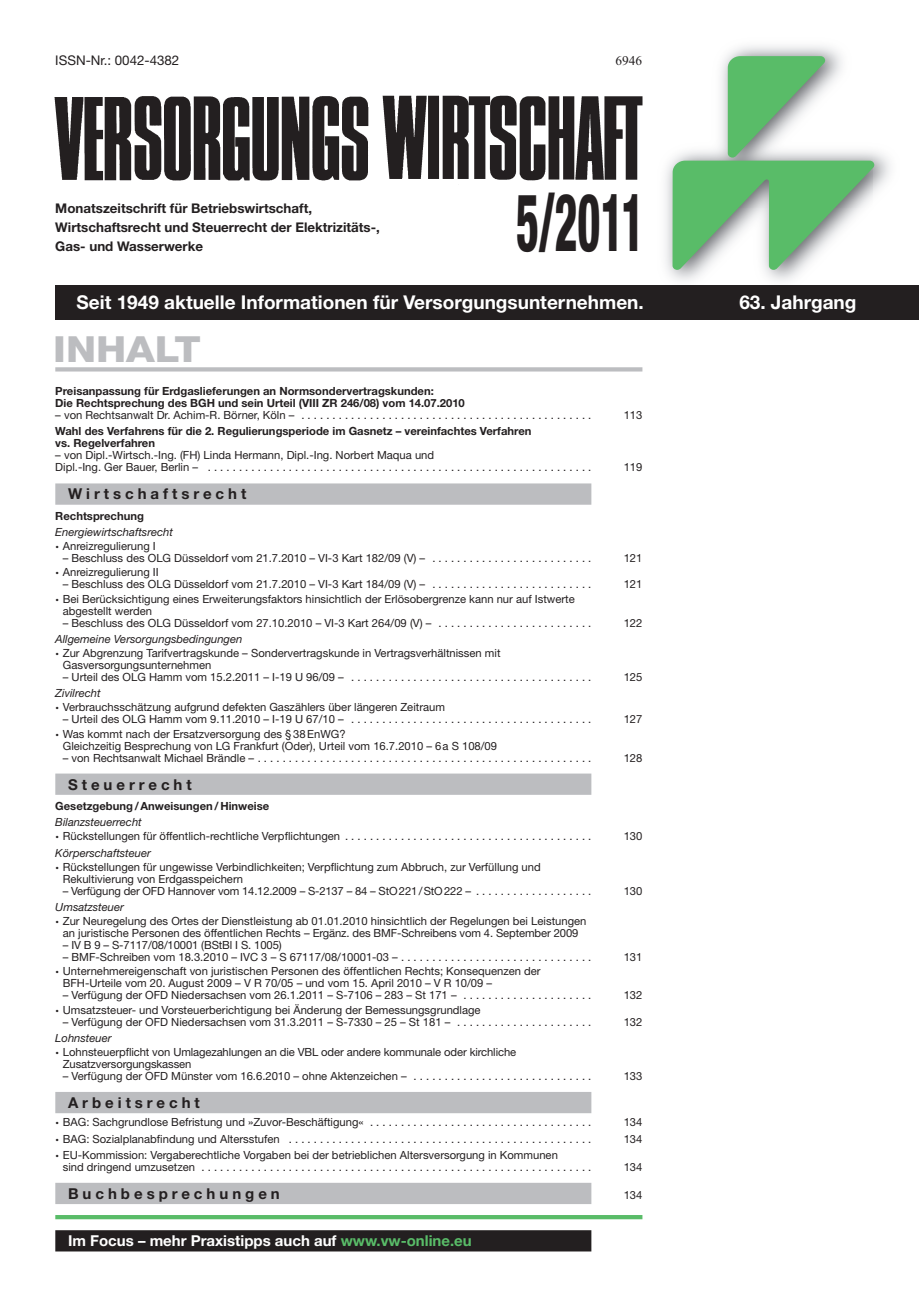
<style>
.page{position:relative;width:919px;height:1289px;background:#fff}
.page>*{position:absolute;margin:0;border:0;box-sizing:border-box;transform-origin:0 0}
.t1{font:800 condensed 80.25px "Helvetica Neue";color:#231f20;scale:.55 1}
.t2{font:800 36px "Helvetica Neue";color:#bcbdc0;scale:1.13 1}
.t3{font:700 19.05px "Helvetica Neue";color:#fff}
.t4{font:700 15px "Helvetica Neue";letter-spacing:.265em;color:#231f20}
.t5{font:700 15px "Helvetica Neue";color:#fff}
.t6{font:700 13.35px/19.2px "Helvetica Neue";color:#231f20}
.t7{font:13.35px "Helvetica Neue";color:#231f20}
.t8{font:13.35px "Times New Roman";color:#231f20}
.t9{font:11.25px/12px "Helvetica Neue";color:#231f20}
.t10{font:700 11.25px/12px "Helvetica Neue";color:#231f20}
.t11{font:italic 11.25px/16.2px "Helvetica Neue";color:#231f20}
.s1{font-weight:400}
.s2{font-weight:700;font-style:normal}
.s3{font-weight:400;font-style:italic}
.s4{color:#59bc68}
</style>
<div class="page">
<img style="left:54px;top:95px;width:589px;height:86px">
<svg style="left:672px;top:56px;width:202px;height:214px"></svg>
<div style="left:55px;top:285px;width:863px;height:34px;background:#231f20"></div>
<svg style="left:55px;top:367px;width:587px;height:4px;background:#c0c1c4"></svg>
<div style="left:55px;top:483px;width:536px;height:21px;background:#bcbdc0"></div>
<div style="left:55px;top:773px;width:536px;height:21px;background:#bcbdc0"></div>
<div style="left:55px;top:1091px;width:536px;height:22px;background:#bcbdc0"></div>
<div style="left:55px;top:1182px;width:536px;height:21px;background:#bcbdc0"></div>
<div style="left:55px;top:1214px;width:587px;height:5px;background:#59bc68"></div>
<div style="left:55px;top:1230px;width:536px;height:21px;background:#231f20"></div>
<p class="t7" style="left:55px;top:55px;width:125px">ISSN-Nr.: 0042-4382</p>
<p class="t6" style="left:55px;top:199px;width:326px">Monatszeitschrift für Betriebswirtschaft,<br>Wirtschaftsrecht und Steuerrecht der Elektrizitäts-,<br>Gas- und Wasserwerke</p>
<p class="t8" style="left:615px;top:52px;width:28px">6946</p>
<p class="t1" style="left:516px;top:193px;width:234px">5/2011</p>
<p class="t3" style="left:77px;top:296px;width:568px">Seit 1949 aktuelle Informationen für Versorgungsunternehmen.</p>
<p class="t3" style="left:739px;top:296px;width:119px">63. Jahrgang</p>
<p class="t2" style="left:53px;top:336px;width:132px">INHALT</p>
<p class="t10" style="left:55px;top:386px;width:537px">Preisanpassung für Erdgaslieferungen an Normsondervertragskunden:<br>Die Rechtsprechung des BGH und sein Urteil (VIII ZR 246/08) vom 14.07.2010 <span class="s1">–vonRechtsanwaltDr.Achim-R.Börner,Köln– ...............................................</span></p>
<p class="t9" style="left:623px;top:410px;width:20px">113</p>
<p class="t10" style="left:55px;top:426px;width:477px">Wahl des Verfahrens für die 2. Regulierungsperiode im Gasnetz – vereinfachtes Verfahren vs. Regelverfahren</p>
<p class="t9" style="left:55px;top:450px;width:537px">– von Dipl.-Wirtsch.-Ing. (FH) Linda Hermann, Dipl.-Ing. Norbert Maqua und<br>Dipl.-Ing.GerBauer,Berlin– ..............................................................</p>
<p class="t9" style="left:623px;top:462px;width:20px">119</p>
<p class="t4" style="left:68px;top:488px;width:180px">Wirtschaftsrecht</p>
<p class="t11" style="left:55px;top:509px;width:119px"><span class="s2">Rechtsprechung<br></span>Energiewirtschaftsrecht</p>
<p class="t9" style="left:55px;top:541px;width:102px">• Anreizregulierung I</p>
<p class="t9" style="left:63px;top:553px;width:530px">– Beschluss des OLG Düsseldorf vom 21.7.2010 – VI-3 Kart 182/09 (V) – . . . . . . . . . . . . . . . . . . . . . . . . . .</p>
<p class="t9" style="left:623px;top:553px;width:20px">121</p>
<p class="t9" style="left:55px;top:567px;width:105px">• Anreizregulierung II</p>
<p class="t9" style="left:63px;top:579px;width:530px">– Beschluss des OLG Düsseldorf vom 21.7.2010 – VI-3 Kart 184/09 (V) – . . . . . . . . . . . . . . . . . . . . . . . . . .</p>
<p class="t9" style="left:623px;top:579px;width:20px">121</p>
<p class="t9" style="left:63px;top:593px;width:513px;text-indent:-8px">• Bei Berücksichtigung eines Erweiterungsfaktors hinsichtlich der Erlösobergrenze kann nur auf Istwerte abgestellt werden</p>
<p class="t9" style="left:63px;top:617px;width:530px">– Beschluss des OLG Düsseldorf vom 27.10.2010 – VI-3 Kart 264/09 (V) – . . . . . . . . . . . . . . . . . . . . . . . . .</p>
<p class="t9" style="left:623px;top:617px;width:20px">122</p>
<p class="t11" style="left:55px;top:632px;width:188px">Allgemeine Versorgungsbedingungen</p>
<p class="t9" style="left:63px;top:648px;width:530px;text-indent:-8px">• Zur Abgrenzung Tarifvertragskunde – Sondervertragskunde in Vertragsverhältnissen mit<br>Gasversorgungsunternehmen<br>–UrteildesOLGHammvom15.2.2011–I-19U96/09– .......................................</p>
<p class="t9" style="left:623px;top:672px;width:20px">125</p>
<p class="t11" style="left:55px;top:686px;width:47px">Zivilrecht</p>
<p class="t9" style="left:63px;top:702px;width:530px;text-indent:-7px">• Verbrauchsschätzung aufgrund defekten Gaszählers über längeren Zeitraum –UrteildesOLGHammvom9.11.2010–I-19U67/10– .......................................</p>
<p class="t9" style="left:63px;top:728px;width:530px;text-indent:-7px">• Was kommt nach der Ersatzversorgung des § 38EnWG?<br>Gleichzeitig Besprechung von LG Frankfurt (Oder), Urteil vom 16.7.2010 – 6a S 108/09 –vonRechtsanwaltMichaelBrändle–......................................................</p>
<p class="t9" style="left:623px;top:714px;width:20px">127</p>
<p class="t9" style="left:623px;top:752px;width:20px">128</p>
<p class="t4" style="left:68px;top:778px;width:125px">Steuerrecht</p>
<p class="t10" style="left:55px;top:799px;width:215px;line-height:16.2px">Gesetzgebung/Anweisungen / Hinweise<br><span class="s3">Bilanzsteuerrecht</span></p>
<p class="t9" style="left:55px;top:831px;width:537px">• Rückstellungen für öffentlich-rechtliche Verpflichtungen . . . . . . . . . . . . . . . . . . . . . . . . . . . . . . . . . . . . . . . .</p>
<p class="t9" style="left:623px;top:831px;width:20px">130</p>
<p class="t11" style="left:55px;top:845px;width:97px">Körperschaftsteuer</p>
<p class="t9" style="left:63px;top:861px;width:479px;text-indent:-8px">• Rückstellungen für ungewisse Verbindlichkeiten; Verpflichtung zum Abbruch, zur Verfüllung und<br>Rekultivierung von Erdgasspeichern</p>
<p class="t9" style="left:63px;top:885px;width:530px">– Verfügung der OFD Hannover vom 14.12.2009 – S-2137 – 84 – StO221/StO222 – . . . . . . . . . . . . . . . . . . .</p>
<p class="t9" style="left:623px;top:885px;width:20px">130</p>
<p class="t11" style="left:55px;top:900px;width:70px">Umsatzsteuer</p>
<p class="t9" style="left:55px;top:916px;width:532px;text-align:center">• Zur Neuregelung des Ortes der Dienstleistung ab 01.01.2010 hinsichtlich der Regelungen bei Leistungen an juristische Personen des öffentlichen Rechts – Ergänz. des BMF-Schreibens vom 4. September 2009</p>
<p class="t9" style="left:63px;top:940px;width:530px">– IV B 9 – S-7117/08/10001 (BStBl I S. 1005) –BMF-Schreibenvom18.3.2010–IVC3–S67117/08/10001-03–...............................</p>
<p class="t9" style="left:623px;top:952px;width:20px">131</p>
<p class="t9" style="left:63px;top:966px;width:479px;text-indent:-8px">• Unternehmereigenschaft von juristischen Personen des öffentlichen Rechts; Konsequenzen der<br>BFH-Urteile vom 20. August 2009 – V R 70/05 – und vom 15. April 2010 – V R 10/09 –</p>
<p class="t9" style="left:63px;top:990px;width:530px">– Verfügung der OFD Niedersachsen vom 26.1.2011 – S-7106 – 283 – St 171 – . . . . . . . . . . . . . . . . . . . . .</p>
<p class="t9" style="left:623px;top:990px;width:20px">132</p>
<p class="t9" style="left:55px;top:1004px;width:427px">• Umsatzsteuer- und Vorsteuerberichtigung bei Änderung der Bemessungsgrundlage</p>
<p class="t9" style="left:63px;top:1016px;width:530px">– Verfügung der OFD Niedersachsen vom 31.3.2011 – S-7330 – 25 – St 181 – . . . . . . . . . . . . . . . . . . . . . .</p>
<p class="t9" style="left:623px;top:1016px;width:20px">132</p>
<p class="t11" style="left:55px;top:1030px;width:58px">Lohnsteuer</p>
<p class="t9" style="left:63px;top:1046px;width:455px;text-indent:-8px">• Lohnsteuerpflicht von Umlagezahlungen an die VBL oder andere kommunale oder kirchliche<br>Zusatzversorgungskassen</p>
<p class="t9" style="left:63px;top:1070px;width:530px">– Verfügung der OFD Münster vom 16.6.2010 – ohne Aktenzeichen – . . . . . . . . . . . . . . . . . . . . . . . . . . . . .</p>
<p class="t9" style="left:623px;top:1070px;width:20px">133</p>
<p class="t4" style="left:68px;top:1097px;width:133px">Arbeitsrecht</p>
<p class="t9" style="left:55px;top:1117px;width:537px">• BAG: Sachgrundlose Befristung und »Zuvor-Beschäftigung« . . . . . . . . . . . . . . . . . . . . . . . . . . . . . . . . . . . .</p>
<p class="t9" style="left:623px;top:1117px;width:20px">134</p>
<p class="t9" style="left:55px;top:1133px;width:537px">•BAG:SozialplanabfindungundAltersstufen .................................................</p>
<p class="t9" style="left:623px;top:1133px;width:20px">134</p>
<p class="t9" style="left:63px;top:1149px;width:530px;text-indent:-8px">• EU-Kommission: Vergaberechtliche Vorgaben bei der betrieblichen Altersversorgung in Kommunen sinddringendumzusetzen ...............................................................</p>
<p class="t9" style="left:623px;top:1161px;width:20px">134</p>
<p class="t4" style="left:68px;top:1187px;width:213px">Buchbesprechungen</p>
<p class="t9" style="left:623px;top:1189px;width:20px">134</p>
<p class="t5" style="left:68px;top:1235px;width:405px">Im Focus – mehr Praxistipps auch auf <span class="s4">www.vw-online.eu</span></p>
</div>
